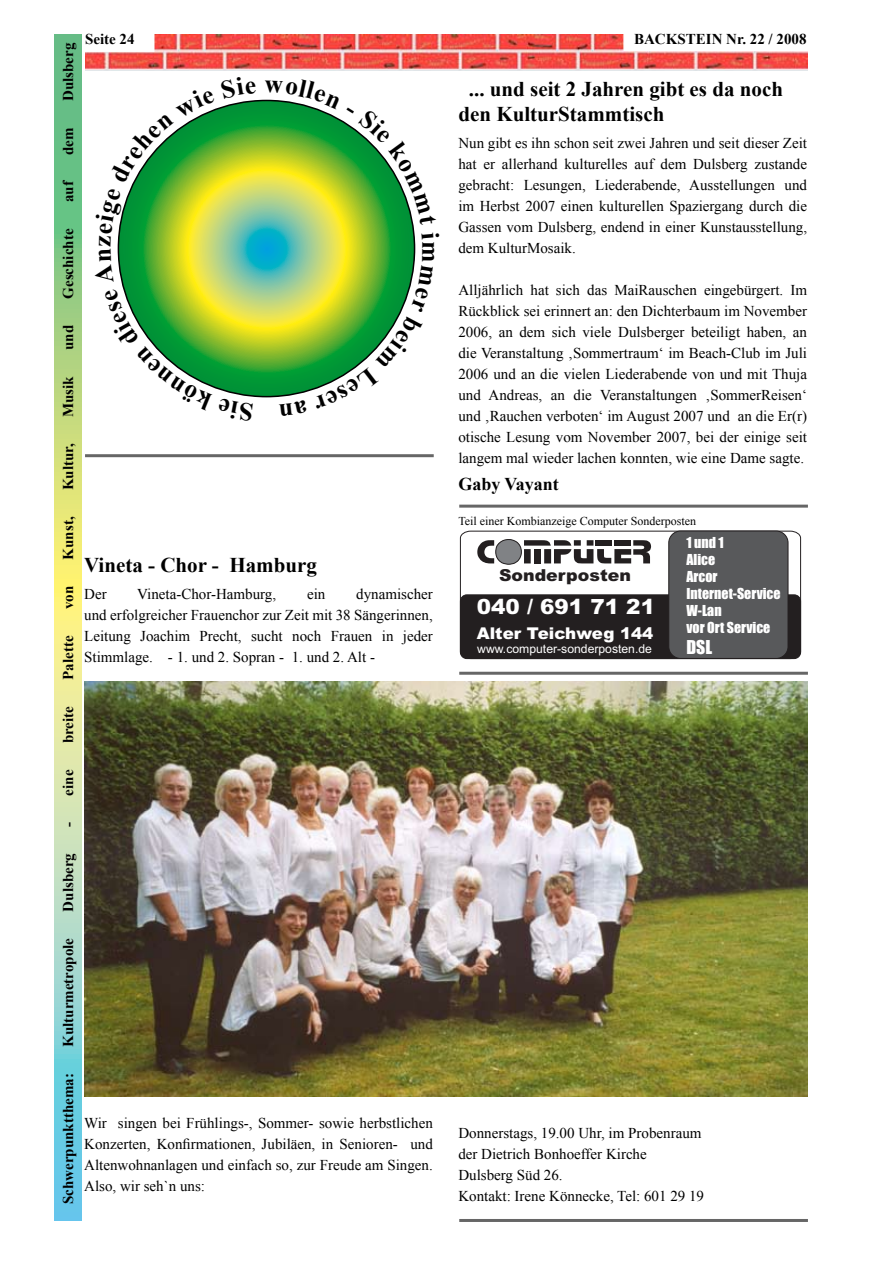
<style>
.page{position:relative;width:893px;height:1263px;background:#fff}
.page>*{position:absolute;margin:0;border:0;box-sizing:border-box;transform-origin:0 0}
.t1{font:700 21px/25.2px "Times New Roman";color:#000}
.t2{font:900 21px "Arial";color:#fff}
.t3{font:700 18px "Times New Roman";color:#000}
.t4{font:17.7px "Impact";color:#fff}
.t5{font:900 16.5px "Arial";color:#231f20;scale:1.05 1}
.t6{font:900 16.2px "Arial";color:#fff}
.t7{font:15px/21px "Times New Roman";color:#000;text-align:justify}
.t8{font:700 15px "Times New Roman";color:#000}
.t9{font:13.95px/17.1px "Impact";color:#fff}
.t10{font:12.15px "Arial";color:#fff}
.t11{font:12px "Times New Roman";color:#000}
</style>
<div class="page">
<img style="left:85px;top:34px;width:723px;height:36px">
<div style="left:82px;top:30px;width:72px;height:22px;background:#fff"></div>
<div style="left:623px;top:30px;width:189px;height:21px;background:#fff"></div>
<div style="left:657px;top:663px;width:17px;height:20px;background:#fff;border:2px solid #fff"></div>
<svg style="left:55px;top:34px;width:26px;height:1186px;background:#a9d7a2"></svg>
<svg style="left:460px;top:530px;width:341px;height:129px"></svg>
<div style="left:460px;top:595px;width:341px;height:63px;background:#231f20;border-radius:6px"></div>
<div style="left:460px;top:595px;width:341px;height:64px;border:1px solid #231f20;border-radius:6px"></div>
<div style="left:669px;top:531px;width:119px;height:127px;background:#58595b;border-radius:12px"></div>
<div style="left:669px;top:531px;width:119px;height:128px;border:1px solid #231f20;border-radius:12px"></div>
<img style="left:84px;top:682px;width:723px;height:414px">
<hr style="left:459px;top:505px;width:349px;height:3px;background:#000">
<hr style="left:459px;top:672px;width:349px;height:3px;background:#000">
<svg style="left:118px;top:100px;width:297px;height:297px;background:#81c054"></svg>
<hr style="left:85px;top:454px;width:349px;height:3px;background:#000">
<hr style="left:459px;top:1219px;width:349px;height:3px;background:#000">
<svg style="left:117px;top:100px;width:139px;height:297px"></svg>
<svg style="left:265px;top:99px;width:53px;height:10px"></svg>
<svg style="left:347px;top:123px;width:67px;height:102px"></svg>
<svg style="left:313px;top:232px;width:103px;height:158px"></svg>
<p class="t8" style="left:85px;top:29px;width:51px">Seite 24</p>
<p class="t8" style="left:634px;top:29px;width:174px">BACKSTEIN Nr. 22 / 2008</p>
<p class="t8" style="left:58px;top:101px;width:60px;rotate:-90deg">Dulsberg</p>
<h1 class="t1" style="left:458px;top:76px;width:326px;text-indent:10px">... und seit 2 Jahren gibt es da noch den KulturStammtisch</h1>
<p class="t7" style="left:458px;top:132px;width:350px">Nun gibt es ihn schon seit zwei Jahren und seit dieser Zeit hat er allerhand kulturelles auf dem Dulsberg zustande gebracht: Lesungen, Liederabende, Ausstellungen und im Herbst 2007 einen kulturellen Spaziergang durch die Gassen vom Dulsberg, endend in einer Kunstausstellung, dem KulturMosaik.</p>
<p class="t7" style="left:458px;top:279px;width:350px">Alljährlich hat sich das MaiRauschen eingebürgert. Im Rückblick sei erinnert an: den Dichterbaum im November 2006, an dem sich viele Dulsberger beteiligt haben, an die Veranstaltung ‚Sommertraum‘ im Beach-Club im Juli 2006 und an die vielen Liederabende von und mit Thuja und Andreas, an die Veranstaltungen ‚SommerReisen‘ und ‚Rauchen verboten‘ im August 2007 und an die Er(r) otische Lesung vom November 2007, bei der einige seit langem mal wieder lachen konnten, wie eine Dame sagte.</p>
<p class="t3" style="left:458px;top:472px;width:102px">Gaby Vayant</p>
<p class="t11" style="left:458px;top:512px;width:239px">Teil einer Kombianzeige Computer Sonderposten</p>
<p class="t8" style="left:58px;top:155px;width:29px;rotate:-90deg">dem</p>
<p class="t8" style="left:58px;top:202px;width:23px;rotate:-90deg">auf</p>
<p class="t8" style="left:58px;top:299px;width:71px;rotate:-90deg">Geschichte</p>
<p class="t8" style="left:58px;top:350px;width:27px;rotate:-90deg">und</p>
<p class="t8" style="left:58px;top:417px;width:42px;rotate:-90deg">Musik</p>
<p class="t8" style="left:58px;top:490px;width:48px;rotate:-90deg">Kultur,</p>
<p class="t8" style="left:58px;top:559px;width:44px;rotate:-90deg">Kunst,</p>
<p class="t9" style="left:686px;top:534px;width:96px">1und1<br>Alice<br>Arcor<br>Internet-Service<br>W-Lan<br>vor Ort Service</p>
<h1 class="t1" style="left:84px;top:552px;width:234px">Vineta - Chor - Hamburg</h1>
<p class="t7" style="left:84px;top:583px;width:24px">Der</p>
<p class="t7" style="left:137px;top:583px;width:140px">Vineta-Chor-Hamburg,</p>
<p class="t7" style="left:307px;top:583px;width:20px">ein</p>
<p class="t5" style="left:499px;top:569px;width:127px">Sonderposten</p>
<h1 class="t2" style="left:477px;top:599px;width:180px">040 / 691 71 21</h1>
<p class="t6" style="left:477px;top:627px;width:178px">Alter Teichweg 144</p>
<p class="t8" style="left:58px;top:609px;width:25px;rotate:-90deg">von</p>
<p class="t7" style="left:84px;top:583px;width:350px;text-indent:272px">dynamischer und erfolgreicher Frauenchor zur Zeit mit 38 Sängerinnen, Leitung Joachim Precht, sucht noch Frauen in jeder Stimmlage. - 1. und 2. Sopran - 1. und 2. Alt -</p>
<p class="t8" style="left:58px;top:680px;width:46px;rotate:-90deg">Palette</p>
<p class="t10" style="left:477px;top:644px;width:176px">www.computer-sonderposten.de</p>
<p class="t4" style="left:686px;top:637px;width:27px">DSL</p>
<p class="t8" style="left:58px;top:743px;width:39px;rotate:-90deg">breite</p>
<p class="t8" style="left:58px;top:827px;width:59px;rotate:-90deg">- eine</p>
<p class="t8" style="left:58px;top:911px;width:60px;rotate:-90deg">Dulsberg</p>
<p class="t8" style="left:58px;top:1047px;width:110px;rotate:-90deg">Kulturmetropole</p>
<p class="t8" style="left:58px;top:1204px;width:132px;rotate:-90deg">Schwerpunktthema:</p>
<p class="t7" style="left:84px;top:1112px;width:350px">Wir singen bei Frühlings-, Sommer- sowie herbstlichen Konzerten, Konfirmationen, Jubiläen, in Senioren- und Altenwohnanlagen und einfach so, zur Freude am Singen.<br>Also, wir seh`n uns:</p>
<p class="t7" style="left:458px;top:1123px;width:247px;text-align:left">Donnerstags, 19.00 Uhr, im Probenraum der Dietrich Bonhoeffer Kirche<br>Dulsberg Süd 26.<br>Kontakt: Irene Könnecke, Tel: 601 29 19</p>
</div>
